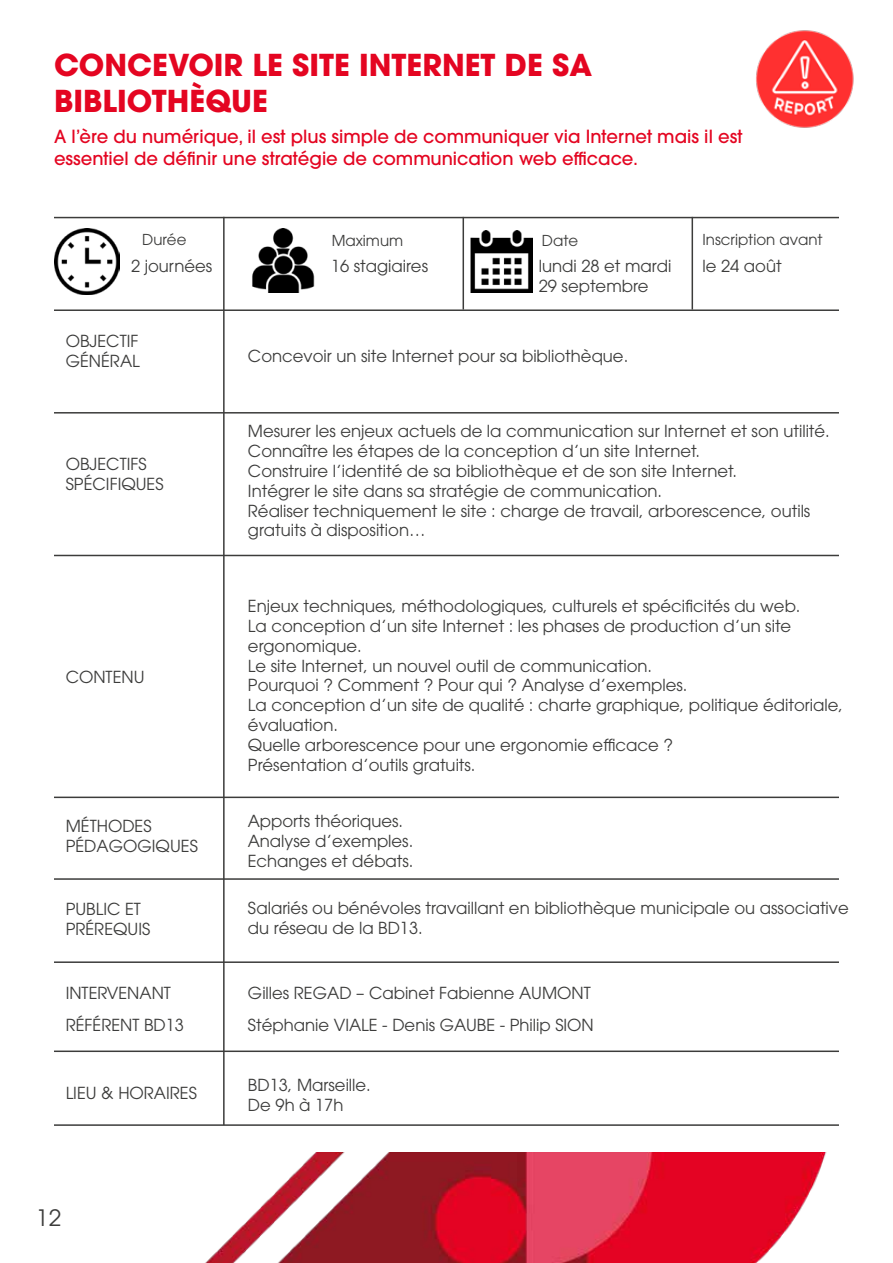
<style>
.page{position:relative;width:893px;height:1263px;background:#fff}
.page>*{position:absolute;margin:0;border:0;box-sizing:border-box;transform-origin:0 0}
.t1{font:700 30px/36px "ITC Avant Garde Pro";color:#e40521}
.t2{font:22.5px "ITC Avant Garde Pro";color:#3c3c3b}
.t3{font:500 18px/21.6px "ITC Avant Garde Pro";color:#e40521}
.t4{font:16.5px/19.8px "ITC Avant Garde Pro";color:#3c3c3b}
.t5{font:15px "ITC Avant Garde Pro";color:#3c3c3b}
</style>
<div class="page">
<hr style="left:54px;top:217px;width:785px;height:1px;background:#3c3c3b">
<hr style="left:54px;top:555px;width:785px;height:1px;background:#3c3c3b">
<hr style="left:54px;top:309px;width:785px;height:2px;background:#3c3c3b">
<hr style="left:54px;top:412px;width:785px;height:2px;background:#3c3c3b">
<hr style="left:54px;top:796px;width:785px;height:2px;background:#3c3c3b">
<hr style="left:54px;top:878px;width:785px;height:2px;background:#3c3c3b">
<hr style="left:54px;top:961px;width:785px;height:2px;background:#3c3c3b">
<hr style="left:54px;top:1050px;width:785px;height:2px;background:#3c3c3b">
<hr style="left:54px;top:1124px;width:785px;height:2px;background:#3c3c3b">
<hr style="left:223px;top:217px;width:2px;height:908px;background:#3c3c3b">
<hr style="left:692px;top:217px;width:1px;height:93px;background:#3c3c3b">
<hr style="left:463px;top:217px;width:1px;height:93px;background:#3c3c3b">
<img style="left:470px;top:230px;width:63px;height:63px">
<img style="left:54px;top:229px;width:66px;height:65px">
<img style="left:252px;top:228px;width:63px;height:64px">
<img style="left:205px;top:1153px;width:621px;height:110px">
<img style="left:756px;top:30px;width:98px;height:98px">
<h1 class="t1" style="left:54px;top:47px;width:540px">CONCEVOIR LE SITE INTERNET DE SA<br>BIBLIOTHÈQUE</h1>
<p class="t3" style="left:54px;top:125px;width:690px">A l’ère du numérique, il est plus simple de communiquer via Internet mais il est essentiel de définir une stratégie de communication web efficace.</p>
<p class="t5" style="left:142px;top:230px;width:46px">Durée</p>
<p class="t5" style="left:332px;top:231px;width:73px">Maximum</p>
<p class="t5" style="left:542px;top:231px;width:38px">Date</p>
<p class="t5" style="left:702px;top:230px;width:122px">Inscription avant</p>
<p class="t4" style="left:131px;top:256px;width:83px">2 journées</p>
<p class="t4" style="left:331px;top:256px;width:99px">16 stagiaires</p>
<p class="t4" style="left:539px;top:256px;width:134px">lundi 28 et mardi<br>29 septembre</p>
<p class="t4" style="left:702px;top:256px;width:81px">le 24 août</p>
<p class="t4" style="left:66px;top:331px;width:76px">OBJECTIF<br>GÉNÉRAL</p>
<p class="t4" style="left:66px;top:454px;width:99px">OBJECTIFS<br>SPÉCIFIQUES</p>
<p class="t4" style="left:66px;top:667px;width:80px">CONTENU</p>
<p class="t4" style="left:66px;top:816px;width:134px">MÉTHODES<br>PÉDAGOGIQUES</p>
<p class="t4" style="left:66px;top:898px;width:86px">PUBLIC ET<br>PRÉREQUIS</p>
<p class="t4" style="left:66px;top:976px;width:120px;line-height:32.5px">INTERVENANT<br>RÉFÉRENT BD13</p>
<p class="t4" style="left:66px;top:1083px;width:133px">LIEU &amp; HORAIRES</p>
<h2 class="t2" style="left:36px;top:1203px;width:26px">12</h2>
<p class="t4" style="left:248px;top:346px;width:382px">Concevoir un site Internet pour sa bibliothèque.</p>
<p class="t4" style="left:248px;top:421px;width:583px">Mesurer les enjeux actuels de la communication sur Internet et son utilité.<br>Connaître les étapes de la conception d’un site Internet.<br>Construire l’identité de sa bibliothèque et de son site Internet.<br>Intégrer le site dans sa stratégie de communication.<br>Réaliser techniquement le site : charge de travail, arborescence, outils gratuits à disposition…</p>
<p class="t4" style="left:248px;top:596px;width:596px">Enjeux techniques, méthodologiques, culturels et spécificités du web.<br>La conception d’un site Internet : les phases de production d’un site ergonomique.<br>Le site Internet, un nouvel outil de communication.<br>Pourquoi ? Comment ? Pour qui ? Analyse d’exemples.<br>La conception d’un site de qualité : charte graphique, politique éditoriale, évaluation.<br>Quelle arborescence pour une ergonomie efficace ?<br>Présentation d’outils gratuits.</p>
<p class="t4" style="left:248px;top:811px;width:167px">Apports théoriques.<br>Analyse d’exemples.<br>Echanges et débats.</p>
<p class="t4" style="left:248px;top:897px;width:602px">Salariés ou bénévoles travaillant en bibliothèque municipale ou associative du réseau de la BD13.</p>
<p class="t4" style="left:248px;top:976px;width:347px;line-height:32.5px">Gilles REGAD – Cabinet Fabienne AUMONT<br>Stéphanie VIALE - Denis GAUBE - Philip SION</p>
<p class="t4" style="left:248px;top:1075px;width:124px">BD13, Marseille.<br>De 9h à 17h</p>
</div>
